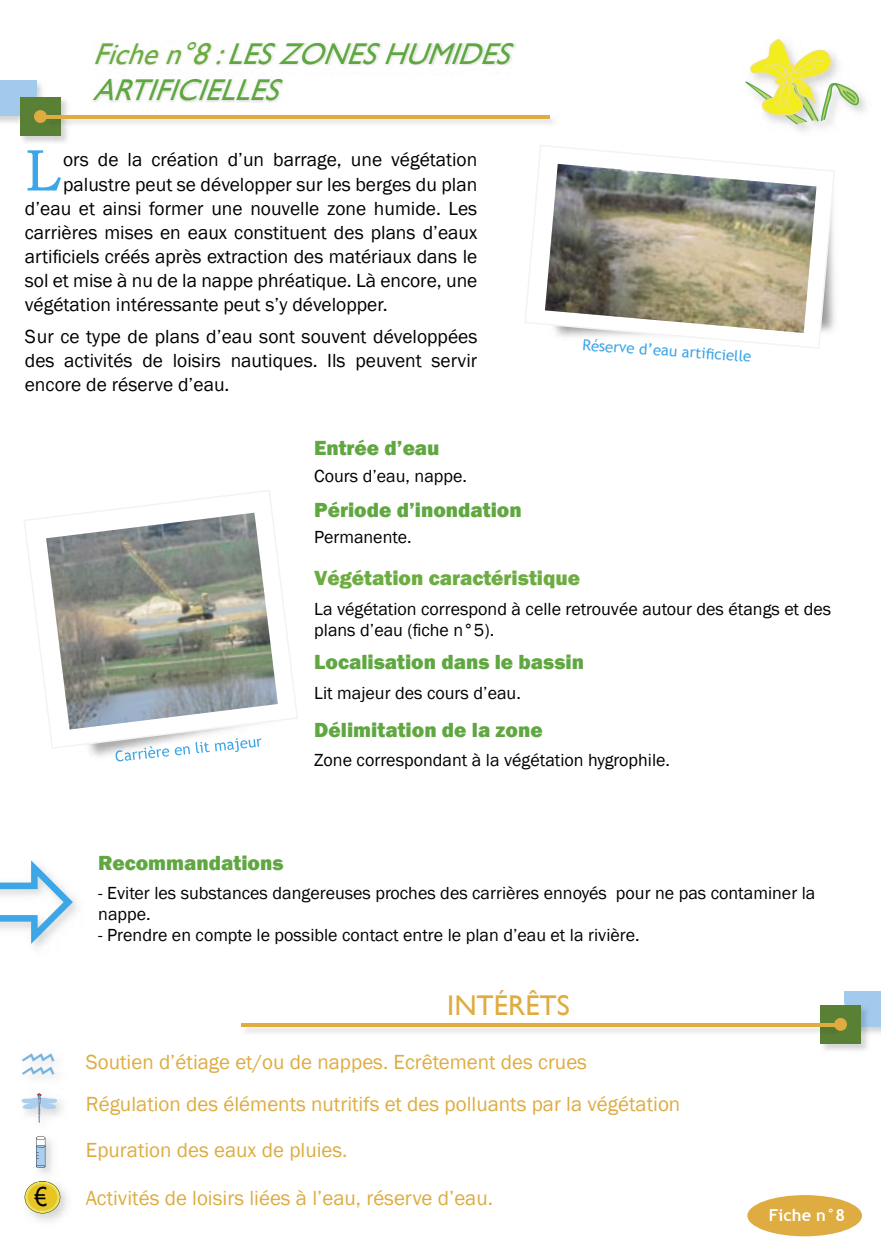
<style>
.page{position:relative;width:881px;height:1251px;background:#fff}
.page>*{position:absolute;margin:0;border:0;box-sizing:border-box;transform-origin:0 0}
.t1{font:58.95px "Bookman Old Style";color:#3ca6e6}
.t2{font:italic 30px/36px "Gill Sans";color:#60a742}
.t3{font:28.5px "Gill Sans";color:#deac41}
.t4{font:21px "Franklin Gothic";color:#deac41}
.t5{font:800 21px "Franklin Gothic";color:#60a742}
.t6{font:800 21px "Franklin Gothic";color:#6cac42}
.t7{font:19.5px/24px "Franklin Gothic";color:#000;text-align:justify}
.t8{font:18px/21px "Franklin Gothic";color:#000}
.t9{font:700 16.5px "Trebuchet MS";color:#fff}
.t10{font:15px "Trebuchet MS";color:#3ca6e6}
.s1{color:#6cac42}
</style>
<div class="page">
<svg style="left:96px;top:44px;width:62px;height:20px"></svg>
<svg style="left:166px;top:42px;width:348px;height:23px"></svg>
<svg style="left:93px;top:80px;width:190px;height:22px"></svg>
<img style="left:21px;top:1100px;width:41px;height:23px">
<svg style="left:22px;top:1093px;width:35px;height:29px"></svg>
<img style="left:24px;top:1187px;width:43px;height:34px">
<div style="left:844px;top:991px;width:36px;height:35px;background:#a2caec"></div>
<img style="left:820px;top:1036px;width:48px;height:15px">
<img style="left:860px;top:1026px;width:10px;height:10px">
<img style="left:844px;top:1003px;width:23px;height:23px">
<div style="left:820px;top:1004px;width:40px;height:39px;background:#5a8035"></div>
<img style="left:241px;top:1026px;width:577px;height:7px">
<svg style="left:818px;top:1026px;width:2px;height:7px"></svg>
<img style="left:820px;top:1026px;width:24px;height:5px">
<hr style="left:241px;top:1023px;width:593px;height:3px;background:#deac41">
<img style="left:0;top:80px;width:42px;height:43px">
<div style="left:0;top:80px;width:36px;height:35px;background:#a2caec"></div>
<img style="left:22px;top:99px;width:46px;height:44px">
<img style="left:19px;top:96px;width:24px;height:27px">
<img style="left:19px;top:96px;width:17px;height:19px">
<div style="left:20px;top:97px;width:41px;height:39px;background:#5a8035"></div>
<img style="left:47px;top:114px;width:506px;height:14px">
<hr style="left:45px;top:115px;width:504px;height:3px;background:#deac41">
<svg style="left:34px;top:110px;width:13px;height:13px"></svg>
<img style="left:115px;top:748px;width:131px;height:13px">
<svg style="left:24px;top:490px;width:274px;height:258px"></svg>
<img style="left:46px;top:512px;width:232px;height:217px">
<svg style="left:833px;top:1018px;width:13px;height:12px"></svg>
<svg style="left:745px;top:39px;width:114px;height:86px"></svg>
<img style="left:36px;top:1137px;width:16px;height:37px">
<svg style="left:36px;top:1136px;width:9px;height:31px"></svg>
<div style="left:747px;top:1194px;width:114px;height:41px;background:#deac41;border-radius:50%"></div>
<svg style="left:525px;top:145px;width:309px;height:204px"></svg>
<img style="left:544px;top:164px;width:272px;height:169px">
<svg style="left:0;top:861px;width:73px;height:82px"></svg>
<svg style="left:23px;top:1055px;width:31px;height:19px"></svg>
<svg style="left:25px;top:1181px;width:35px;height:32px"></svg>
<h2 class="t2" style="left:93px;top:36px;width:430px"><span class="s1">Fichen°8:</span>LESZONESHUMIDES<br>ARTIFICIELLES</h2>
<h1 class="t1" style="left:25px;top:132px;width:37px">L</h1>
<p class="t7" style="left:63px;top:148px;width:415px">ors de la création d’un barrage, une végétation</p>
<p class="t7" style="left:63px;top:172px;width:415px">palustre peut se développer sur les berges du plan</p>
<p class="t7" style="left:25px;top:196px;width:454px">d’eau et ainsi former une nouvelle zone humide. Les</p>
<p class="t7" style="left:25px;top:220px;width:454px">carrières mises en eaux constituent des plans d’eaux</p>
<p class="t7" style="left:25px;top:244px;width:454px">artificiels créés après extraction des matériaux dans le</p>
<p class="t7" style="left:25px;top:268px;width:454px">sol et mise à nu de la nappe phréatique. Là encore, une</p>
<p class="t7" style="left:25px;top:292px;width:364px">végétation intéressante peut s’y développer.</p>
<p class="t7" style="left:25px;top:325px;width:454px">Sur ce type de plans d’eau sont souvent développées des activités de loisirs nautiques. Ils peuvent servir encore de réserve d’eau.</p>
<p class="t10" style="left:582px;top:336px;width:171px;rotate:4deg">Réserve d’eau artifi cielle</p>
<p class="t5" style="left:314px;top:434px;width:127px">Entrée d’eau</p>
<p class="t8" style="left:314px;top:465px;width:154px">Cours d’eau, nappe.</p>
<p class="t5" style="left:314px;top:496px;width:209px">Période d’inondation</p>
<p class="t8" style="left:314px;top:527px;width:99px">Permanente.</p>
<p class="t6" style="left:314px;top:564px;width:267px">Végétation caractéristique</p>
<p class="t8" style="left:314px;top:598px;width:518px">La végétation correspond à celle retrouvée autour des étangs et des plans d’eau (fiche n°5).</p>
<p class="t5" style="left:314px;top:648px;width:271px">Localisation dans le bassin</p>
<p class="t8" style="left:314px;top:682px;width:208px">Lit majeur des cours d’eau.</p>
<p class="t5" style="left:314px;top:715px;width:230px">Délimitation de la zone</p>
<p class="t8" style="left:314px;top:749px;width:357px">Zone correspondant à la végétation hygrophile.</p>
<p class="t5" style="left:98px;top:848px;width:187px">Recommandations</p>
<p class="t8" style="left:98px;top:882px;width:718px">- Eviter les substances dangereuses proches des carrières ennoyés pour ne pas contaminer la nappe.</p>
<p class="t8" style="left:98px;top:924px;width:542px">- Prendre en compte le possible contact entre le plan d’eau et la rivière.</p>
<h3 class="t3" style="left:447px;top:988px;width:124px">INTÉRÊTS</h3>
<p class="t4" style="left:86px;top:1048px;width:502px">Soutien d’étiage et/ou de nappes. Ecrêtement des crues</p>
<p class="t4" style="left:86px;top:1090px;width:595px">Régulation des éléments nutritifs et des polluants par la végétation</p>
<p class="t4" style="left:86px;top:1136px;width:263px">Epuration des eaux de pluies.</p>
<p class="t4" style="left:86px;top:1184px;width:408px">Activités de loisirs liées à l’eau, réserve d’eau.</p>
<p class="t9" style="left:768px;top:1203px;width:78px">Fiche n°8</p>
</div>
